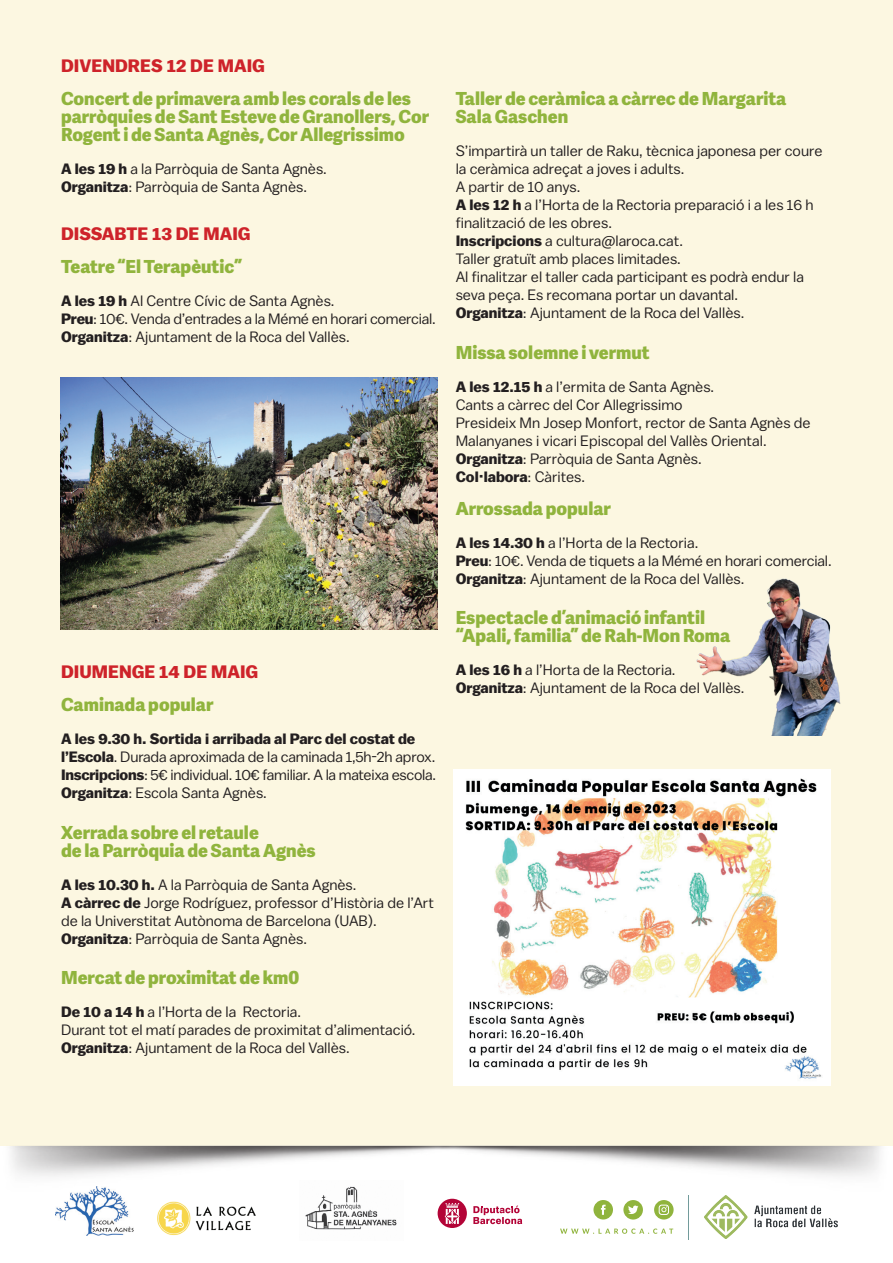
<style>
.page{position:relative;width:893px;height:1263px;background:#fff}
.page>*{position:absolute;margin:0;border:0;box-sizing:border-box;transform-origin:0 0}
.t1{font:800 18px/18px "Adelle Sans";color:#90b43d}
.t2{font:700 18px "Balto";color:#ce232a}
.t3{font:15px/18px "Balto";color:#231f20}
.s1{font-weight:700}
</style>
<div class="page">
<div style="left:0;top:0;width:893px;height:1145px;background:#fcf7e1"></div>
<img style="left:0;top:1145px;width:893px;height:31px">
<img style="left:60px;top:378px;width:377px;height:251px">
<svg style="left:560px;top:1228px;width:113px;height:6px"></svg>
<svg style="left:593px;top:1200px;width:20px;height:19px"></svg>
<svg style="left:623px;top:1200px;width:20px;height:19px"></svg>
<svg style="left:654px;top:1200px;width:20px;height:19px"></svg>
<img style="left:705px;top:1195px;width:133px;height:43px">
<hr style="left:689px;top:1195px;width:1px;height:44px;background:#729b9b">
<img style="left:157px;top:1201px;width:99px;height:35px">
<div style="left:438px;top:1199px;width:29px;height:29px;background:#b30437;border-radius:50%"></div>
<svg style="left:445px;top:1203px;width:15px;height:21px"></svg>
<svg style="left:473px;top:1205px;width:49px;height:19px"></svg>
<img style="left:55px;top:1186px;width:79px;height:50px">
<img style="left:305px;top:1186px;width:92px;height:44px">
<img style="left:454px;top:770px;width:376px;height:315px">
<img style="left:696px;top:578px;width:144px;height:157px">
<p class="t2" style="left:61px;top:55px;width:205px">DIVENDRES 12 DE MAIG</p>
<p class="t1" style="left:61px;top:89px;width:370px">Concert de primavera amb les corals de les parròquies de Sant Esteve de Granollers, Cor<br>Rogent i de Santa Agnès, Cor Allegrissimo</p>
<p class="t3" style="left:61px;top:160px;width:267px"><span class="s1">A les 19 h</span> a la Parròquia de Santa Agnès.<br><span class="s1">Organitza</span>: Parròquia de Santa Agnès.</p>
<p class="t2" style="left:61px;top:223px;width:191px">DISSABTE 13 DE MAIG</p>
<p class="t1" style="left:61px;top:257px;width:183px">Teatre “El Terapèutic”</p>
<p class="t3" style="left:61px;top:292px;width:376px"><span class="s1">A les 19 h</span> Al Centre Cívic de Santa Agnès.<br><span class="s1">Preu</span>: 10€. Venda d’entrades a la Mémé en horari comercial.<br><span class="s1">Organitza</span>: Ajuntament de la Roca del Vallès.</p>
<p class="t2" style="left:61px;top:661px;width:199px">DIUMENGE 14 DE MAIG</p>
<p class="t1" style="left:61px;top:695px;width:154px">Caminada popular</p>
<p class="t3" style="left:61px;top:730px;width:376px"><span class="s1">A les 9.30 h. Sortida i arribada al Parc del costat de l’Escola</span>. Durada aproximada de la caminada 1,5h-2h aprox.<br><span class="s1">Inscripcions</span>: 5€ individual. 10€ familiar. A la mateixa escola.<br><span class="s1">Organitza</span>: Escola Santa Agnès.</p>
<p class="t1" style="left:61px;top:822px;width:256px">Xerrada sobre el retaule<br>de la Parròquia de Santa Agnès</p>
<p class="t3" style="left:61px;top:875px;width:374px"><span class="s1">A les 10.30 h.</span> A la Parròquia de Santa Agnès.<br><span class="s1">A càrrec de</span> Jorge Rodríguez, professor d’Història de l’Art de la Universtitat Autònoma de Barcelona (UAB).<br><span class="s1">Organitza</span>: Parròquia de Santa Agnès.</p>
<p class="t1" style="left:61px;top:968px;width:240px">Mercat de proximitat de km0</p>
<p class="t3" style="left:61px;top:1003px;width:356px"><span class="s1">De 10 a 14 h</span> a l’Horta de la Rectoria.<br>Durant tot el matí parades de proximitat d’alimentació.<br><span class="s1">Organitza</span>: Ajuntament de la Roca del Vallès.</p>
<p class="t1" style="left:456px;top:89px;width:332px">Taller de ceràmica a càrrec de Margarita<br>Sala Gaschen</p>
<p class="t3" style="left:456px;top:141px;width:368px">S’impartirà un taller de Raku, tècnica japonesa per coure la ceràmica adreçat a joves i adults.<br>A partir de 10 anys.<br><span class="s1">A les 12 h</span> a l’Horta de la Rectoria preparació i a les 16 h finalització de les obres.<br><span class="s1">Inscripcions</span> a cultura@laroca.cat.<br>Taller gratuït amb places limitades.<br>Al finalitzar el taller cada participant es podrà endur la seva peça. Es recomana portar un davantal.<br><span class="s1">Organitza</span>: Ajuntament de la Roca del Vallès.</p>
<p class="t1" style="left:456px;top:342px;width:195px">Missa solemne i vermut</p>
<p class="t3" style="left:456px;top:377px;width:356px"><span class="s1">A les 12.15 h</span> a l’ermita de Santa Agnès.<br>Cants a càrrec del Cor Allegrissimo<br>Presideix Mn Josep Monfort, rector de Santa Agnès de Malanyanes i vicari Episcopal del Vallès Oriental.<br><span class="s1">Organitza</span>: Parròquia de Santa Agnès.<br><span class="s1">Col·labora</span>: Càrites.</p>
<p class="t1" style="left:456px;top:498px;width:157px">Arrossada popular</p>
<p class="t3" style="left:456px;top:533px;width:377px"><span class="s1">A les 14.30 h</span> a l’Horta de la Rectoria.<br><span class="s1">Preu</span>: 10€. Venda de tiquets a la Mémé en horari comercial.<br><span class="s1">Organitza</span>: Ajuntament de la Roca del Vallès.</p>
<p class="t1" style="left:456px;top:608px;width:276px">Espectacle d’animació infantil “Apali, familia” de Rah-Mon Roma</p>
<p class="t3" style="left:456px;top:660px;width:290px"><span class="s1">A les 16 h</span> a l’Horta de la Rectoria.<br><span class="s1">Organitza</span>: Ajuntament de la Roca del Vallès.</p>
</div>
